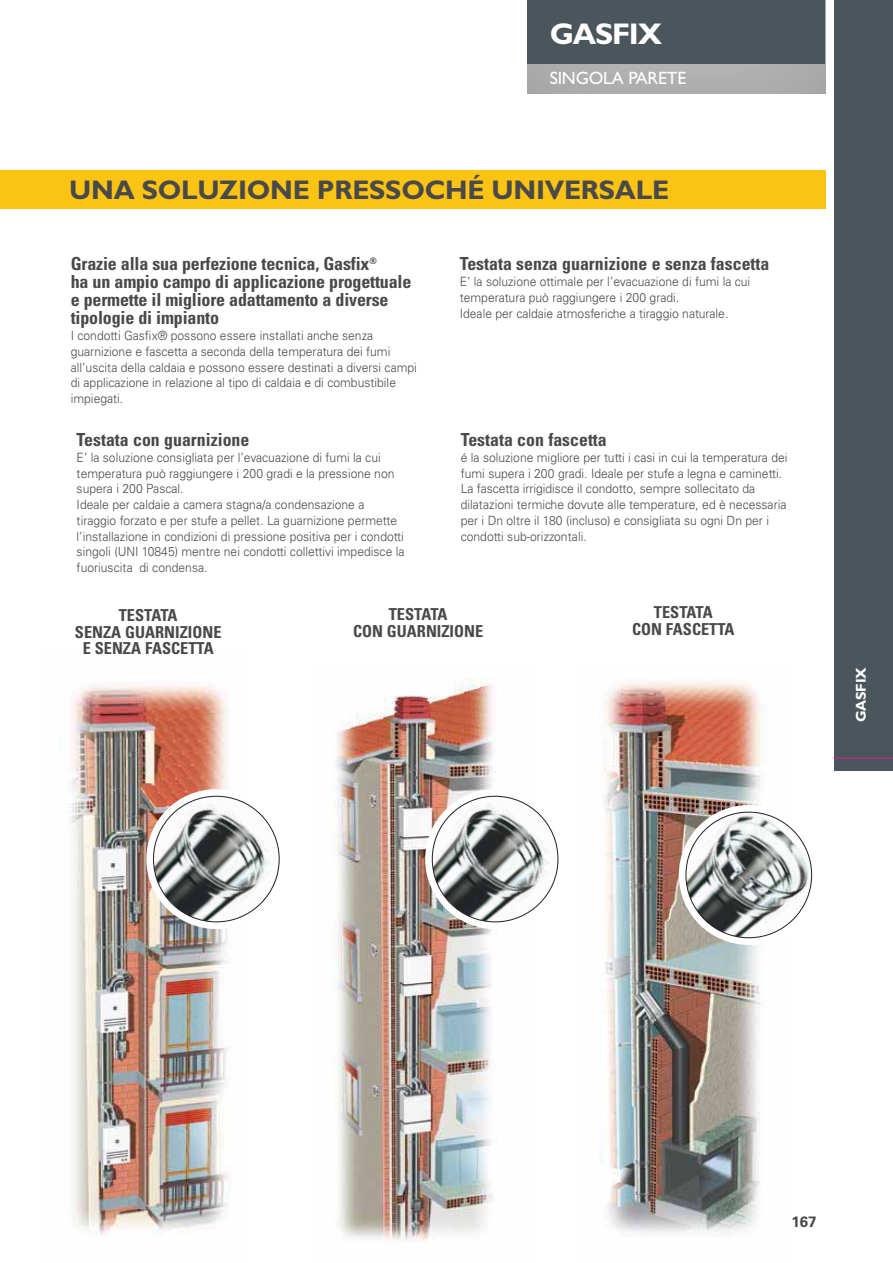
<style>
.page{position:relative;width:893px;height:1263px;background:#fff}
.page>*{position:absolute;margin:0;border:0;box-sizing:border-box;transform-origin:0 0}
.t1{font:700 30px "Gill Sans Std";letter-spacing:-.04em;color:#fff}
.t2{font:700 27px "Gill Sans Std";letter-spacing:-.01em;color:#4a4949}
.t3{font:700 condensed 18px/18px "Univers LT Std";letter-spacing:-.01em;color:#4a4949}
.t4{font:17.85px "Gill Sans Std";letter-spacing:-.01em;color:#fff}
.t5{font:700 condensed 16.5px/16.5px "Univers LT Std";color:#4a4949;text-align:center}
.t6{font:700 15px "Univers LT Std";color:#4a4949}
.t7{font:700 14.25px "Gill Sans Std";letter-spacing:-.03em;color:#fff}
.t8{font:300 12.75px/15.8px "Univers LT Std";color:#4a4949;scale:.95 1}
</style>
<div class="page">
<div style="left:527px;top:0;width:298px;height:64px;background:#4b565c"></div>
<div style="left:834px;top:0;width:58px;height:771px;background:#4b565c"></div>
<hr style="left:833px;top:758px;width:59px;height:1px;background:#e21d8e">
<div style="left:0;top:170px;width:825px;height:38px;background:#fbc314"></div>
<img style="left:602px;top:679px;width:160px;height:554px">
<img style="left:332px;top:679px;width:161px;height:563px">
<img style="left:69px;top:683px;width:161px;height:552px">
<div style="left:678px;top:805px;width:140px;height:140px;background:#fff;border-radius:50%"></div>
<div style="left:425px;top:789px;width:140px;height:140px;background:#fff;border-radius:50%"></div>
<div style="left:146px;top:789px;width:140px;height:140px;background:#fff;border-radius:50%"></div>
<img style="left:153px;top:796px;width:126px;height:126px">
<img style="left:432px;top:796px;width:126px;height:126px">
<img style="left:686px;top:812px;width:125px;height:126px">
<h1 class="t1" style="left:549px;top:16px;width:114px">GASFIX</h1>
<h3 class="t4" style="left:549px;top:68px;width:138px">SINGOLA PARETE</h3>
<h2 class="t2" style="left:69px;top:174px;width:601px">UNA SOLUZIONE PRESSOCHÉ UNIVERSALE</h2>
<h3 class="t3" style="left:71px;top:256px;width:342px">Grazie alla sua perfezione tecnica, Gasfix<sup>®<br></sup>ha un ampio campo di applicazione progettuale e permette il migliore adattamento a diverse tipologie di impianto</h3>
<p class="t8" style="left:71px;top:328px;width:366px">I condotti Gasfix® possono essere installati anche senza guarnizione e fascetta a seconda della temperatura dei fumi all’uscita della caldaia e possono essere destinati a diversi campi di applicazione in relazione al tipo di caldaia e di combustibile impiegati.</p>
<h3 class="t3" style="left:77px;top:432px;width:174px">Testata con guarnizione</h3>
<p class="t8" style="left:77px;top:450px;width:346px">E’ la soluzione consigliata per l’evacuazione di fumi la cui temperatura può raggiungere i 200 gradi e la pressione non supera i 200 Pascal.<br>Ideale per caldaie a camera stagna/a condensazione a tiraggio forzato e per stufe a pellet. La guarnizione permette l’installazione in condizioni di pressione positiva per i condotti singoli (UNI 10845) mentre nei condotti collettivi impedisce la fuoriuscita di condensa.</p>
<h3 class="t3" style="left:460px;top:256px;width:311px">Testata senza guarnizione e senza fascetta</h3>
<p class="t8" style="left:460px;top:274px;width:307px">E’ la soluzione ottimale per l’evacuazione di fumi la cui temperatura può raggiungere i 200 gradi.<br>Ideale per caldaie atmosferiche a tiraggio naturale.</p>
<h3 class="t3" style="left:461px;top:432px;width:147px">Testata con fascetta</h3>
<p class="t8" style="left:461px;top:450px;width:345px">é la soluzione migliore per tutti i casi in cui la temperatura dei fumi supera i 200 gradi. Ideale per stufe a legna e caminetti.<br>La fascetta irrigidisce il condotto, sempre sollecitato da dilatazioni termiche dovute alle temperature, ed è necessaria per i Dn oltre il 180 (incluso) e consigliata su ogni Dn per i condotti sub-orizzontali.</p>
<p class="t5" style="left:75px;top:608px;width:148px">TESTATA<br>SENZA GUARNIZIONE<br>E SENZA FASCETTA</p>
<p class="t5" style="left:632px;top:605px;width:104px">TESTATA<br>CON FASCETTA</p>
<p class="t5" style="left:353px;top:607px;width:132px">TESTATA<br>CON GUARNIZIONE</p>
<p class="t7" style="left:852px;top:722px;width:56px;rotate:-90deg">GASFIX</p>
<p class="t6" style="left:791px;top:1215px;width:27px">167</p>
</div>
